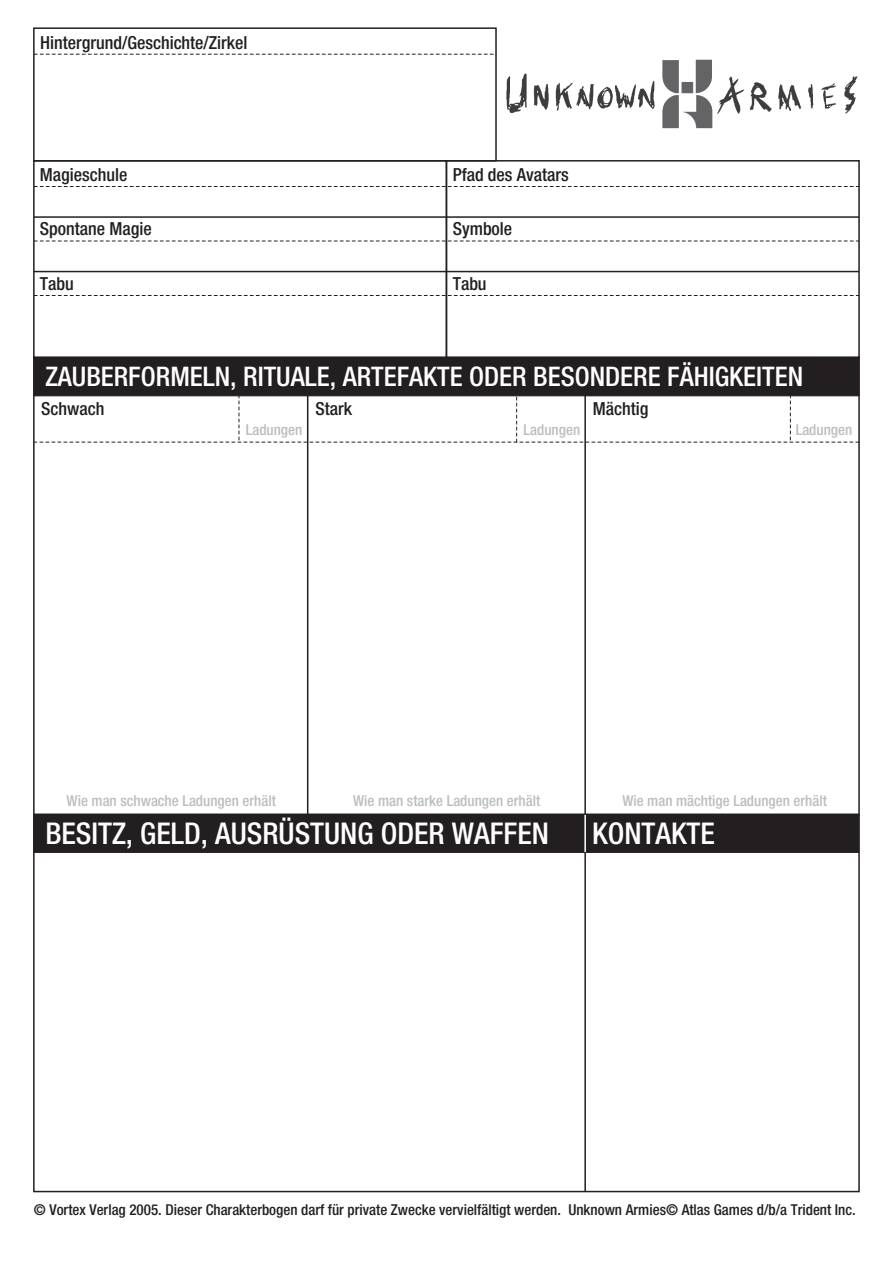
<style>
.page{position:relative;width:894px;height:1263px;background:#fff}
.page>*{position:absolute;margin:0;border:0;box-sizing:border-box;transform-origin:0 0}
.t1{font:30px "Helvetica Neue LT Std Med Cn";color:#fff}
.t2{font:27px "Helvetica Neue LT Std Med Cn";color:#fff}
.t3{font:18px "Helvetica Neue LT Std Med Cn";color:#231f20}
.t4{font:15px "Helvetica Neue LT Std Med Cn";color:#231f20}
.t5{font:15px "Helvetica Neue LT Std Med Cn";color:#bcbdc0}
</style>
<div class="page">
<div style="left:33px;top:27px;width:464px;height:135px;border:2px solid #231f20"></div>
<svg style="left:34px;top:54px;width:462px;height:1px"></svg>
<div style="left:33px;top:160px;width:414px;height:198px;border:2px solid #231f20"></div>
<div style="left:446px;top:160px;width:414px;height:198px;border:2px solid #231f20"></div>
<svg style="left:34px;top:186px;width:825px;height:1px"></svg>
<hr style="left:34px;top:216px;width:825px;height:2px;background:#231f20">
<svg style="left:34px;top:241px;width:825px;height:1px"></svg>
<hr style="left:34px;top:271px;width:825px;height:1px;background:#231f20">
<svg style="left:34px;top:295px;width:825px;height:1px"></svg>
<div style="left:34px;top:357px;width:825px;height:39px;background:#231f20"></div>
<hr style="left:307px;top:393px;width:1px;height:422px;background:#231f20">
<hr style="left:584px;top:390px;width:2px;height:425px;background:#231f20">
<svg style="left:34px;top:393px;width:825px;height:50px"></svg>
<div style="left:33px;top:814px;width:826px;height:39px;background:#231f20"></div>
<div style="left:33px;top:814px;width:827px;height:378px;border:2px solid #231f20"></div>
<hr style="left:584px;top:847px;width:2px;height:345px;background:#231f20">
<hr style="left:584px;top:815px;width:2px;height:37px;background:#fff">
<img style="left:506px;top:59px;width:352px;height:70px">
<p class="t3" style="left:40px;top:32px;width:209px">Hintergrund/Geschichte/Zirkel</p>
<p class="t3" style="left:40px;top:164px;width:89px">Magieschule</p>
<p class="t3" style="left:40px;top:218px;width:113px">Spontane Magie</p>
<p class="t3" style="left:40px;top:273px;width:35px">Tabu</p>
<p class="t3" style="left:453px;top:164px;width:118px">Pfad des Avatars</p>
<p class="t3" style="left:453px;top:218px;width:61px">Symbole</p>
<p class="t3" style="left:453px;top:273px;width:35px">Tabu</p>
<h2 class="t2" style="left:45px;top:360px;width:759px">ZAUBERFORMELN, RITUALE, ARTEFAKTE ODER BESONDERE FÄHIGKEITEN</h2>
<p class="t3" style="left:41px;top:398px;width:65px">Schwach</p>
<p class="t5" style="left:246px;top:421px;width:58px">Ladungen</p>
<p class="t5" style="left:524px;top:421px;width:58px">Ladungen</p>
<p class="t5" style="left:796px;top:421px;width:58px">Ladungen</p>
<p class="t3" style="left:315px;top:398px;width:38px">Stark</p>
<p class="t3" style="left:593px;top:398px;width:57px">Mächtig</p>
<p class="t5" style="left:67px;top:792px;width:211px">Wie man schwache Ladungen erhält</p>
<p class="t5" style="left:353px;top:792px;width:189px">Wie man starke Ladungen erhält</p>
<p class="t5" style="left:622px;top:792px;width:206px">Wie man mächtige Ladungen erhält</p>
<h1 class="t1" style="left:45px;top:816px;width:505px">BESITZ, GELD, AUSRÜSTUNG ODER WAFFEN</h1>
<h1 class="t1" style="left:592px;top:816px;width:124px">KONTAKTE</h1>
<p class="t4" style="left:34px;top:1200px;width:823px">© Vortex Verlag 2005. Dieser Charakterbogen darf für private Zwecke vervielfältigt werden. Unknown Armies© Atlas Games d/b/a Trident Inc.</p>
</div>
